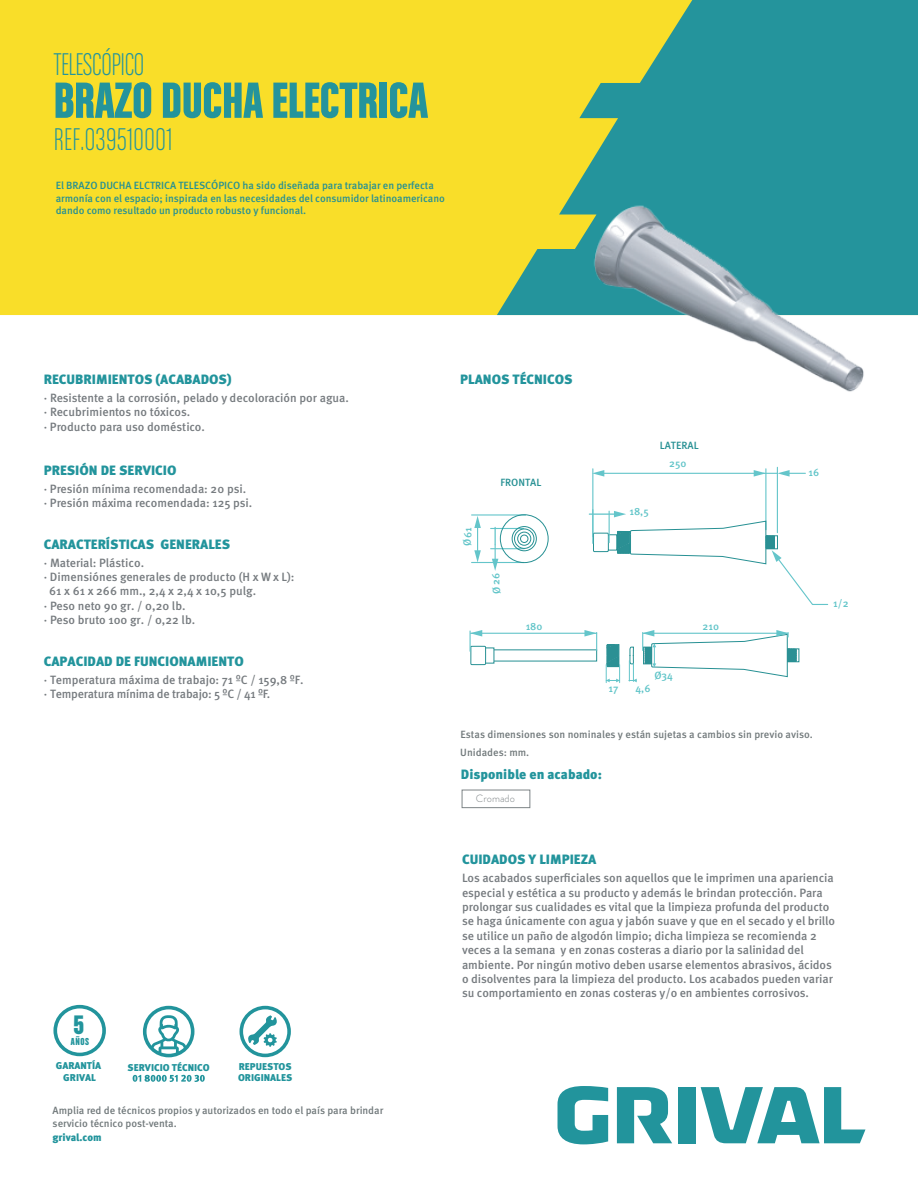
<style>
.page{position:relative;width:918px;height:1187px;background:#fff}
.page>*{position:absolute;margin:0;border:0;box-sizing:border-box;transform-origin:0 0}
.t1{font:54px "Chalet Comprime Hong Kong Sixty";color:#24949c}
.t2{font:33.45px "Chalet Comprime Milan Eighty";color:#24949c}
.t3{font:28.5px "Chalet Comprime Hong Kong Sixty";color:#22949c}
.t4{font:900 13.5px "Meta Pro";color:#22949c}
.t5{font:500 12px/14.4px "Meta Pro";letter-spacing:-.01em;color:#767b7f}
.t6{font:10.8px "Chalet Comprime Hong Kong Sixty";color:#22949c}
.t7{font:500 10.5px/12.6px "Meta Pro";letter-spacing:-.005em;color:#269093}
.t8{font:500 10.5px/13.5px "Meta Pro";color:#71797b}
.t9{font:500 10.5px "Meta Pro";color:#60c4c8}
.t10{font:900 10.5px "Meta Pro";letter-spacing:-.01em;color:#22949c}
.t11{font:300 10.5px "Brandon Grotesque";color:#7e8486}
.t12{font:900 9.9px/12.3px "Meta Pro";color:#22949c;text-align:center}
</style>
<div class="page">
<div style="left:0;top:0;width:918px;height:315px;background:#f9de29"></div>
<svg style="left:497px;top:0;width:421px;height:315px;fill:#24949c"></svg>
<hr style="left:592px;top:469px;width:1px;height:67px;background:#64c5ca">
<hr style="left:765px;top:469px;width:1px;height:60px;background:#64c5ca">
<hr style="left:602px;top:472px;width:154px;height:2px;background:#64c5ca">
<svg style="left:592px;top:470px;width:12px;height:6px"></svg>
<hr style="left:777px;top:473px;width:1px;height:59px;background:#64c5ca">
<hr style="left:472px;top:514px;width:54px;height:1px;background:#64c5ca">
<hr style="left:472px;top:562px;width:52px;height:1px;background:#64c5ca">
<svg style="left:474px;top:516px;width:7px;height:46px"></svg>
<hr style="left:491px;top:528px;width:33px;height:1px;background:#64c5ca">
<hr style="left:491px;top:548px;width:33px;height:1px;background:#64c5ca">
<svg style="left:492px;top:527px;width:6px;height:44px"></svg>
<svg style="left:754px;top:467px;width:51px;height:9px"></svg>
<svg style="left:617px;top:1087px;width:55px;height:56px"></svg>
<div style="left:678px;top:1086px;width:17px;height:57px;background:#22949c"></div>
<svg style="left:558px;top:1086px;width:50px;height:58px"></svg>
<svg style="left:701px;top:1087px;width:164px;height:56px"></svg>
<img style="left:587px;top:193px;width:283px;height:199px">
<svg style="left:53px;top:1004px;width:53px;height:52px"></svg>
<svg style="left:133px;top:1074px;width:72px;height:7px"></svg>
<svg style="left:143px;top:1005px;width:51px;height:52px"></svg>
<svg style="left:240px;top:1005px;width:51px;height:52px"></svg>
<div style="left:520px;top:535px;width:8px;height:7px;border:1px solid #269093;border-radius:50%"></div>
<div style="left:517px;top:532px;width:14px;height:13px;border:1px solid #269093;border-radius:50%"></div>
<div style="left:514px;top:528px;width:20px;height:20px;border:1px solid #269093;border-radius:50%"></div>
<div style="left:512px;top:526px;width:25px;height:25px;border:1px solid #269093;border-radius:50%"></div>
<div style="left:500px;top:514px;width:48px;height:49px;border:1px solid #269093;border-radius:50%"></div>
<hr style="left:471px;top:632px;width:126px;height:1px;background:#64c5ca">
<svg style="left:470px;top:630px;width:16px;height:35px"></svg>
<svg style="left:584px;top:511px;width:245px;height:171px"></svg>
<h2 class="t2" style="left:54px;top:46px;width:92px">TELESCÓPICO</h2>
<h1 class="t1" style="left:54px;top:69px;width:376px">BRAZO DUCHA ELECTRICA</h1>
<h2 class="t2" style="left:54px;top:121px;width:120px">REF.O39510001</h2>
<p class="t7" style="left:56px;top:178px;width:391px">El BRAZO DUCHA ELCTRICA TELESCÓPICO ha sido diseñada para trabajar en perfecta armonía con el espacio; inspirada en las necesidades del consumidor latinoamericano dando como resultado un producto robusto y funcional.</p>
<p class="t4" style="left:44px;top:368px;width:189px">RECUBRIMIENTOS (ACABADOS)</p>
<p class="t5" style="left:44px;top:390px;width:307px">· Resistente a la corrosión, pelado y decoloración por agua. · Recubrimientos no tóxicos.<br>· Producto para uso doméstico.</p>
<p class="t4" style="left:44px;top:459px;width:134px">PRESIÓN DE SERVICIO</p>
<p class="t5" style="left:44px;top:481px;width:210px">· Presión mínima recomendada: 20 psi. · Presión máxima recomendada: 125 psi.</p>
<p class="t4" style="left:44px;top:533px;width:188px">CARACTERÍSTICAS GENERALES</p>
<p class="t5" style="left:44px;top:554px;width:102px">· Material: Plástico.</p>
<p class="t5" style="left:44px;top:569px;width:252px">· Dimensiónes generales de producto (H x W x L):</p>
<p class="t5" style="left:49px;top:583px;width:209px">61 x 61 x 266 mm., 2,4 x 2,4 x 10,5 pulg.</p>
<p class="t5" style="left:44px;top:597px;width:143px">· Peso neto 90 gr. / 0,20 lb.</p>
<p class="t5" style="left:44px;top:612px;width:153px">· Peso bruto 100 gr. / 0,22 lb.</p>
<p class="t4" style="left:44px;top:650px;width:202px">CAPACIDAD DE FUNCIONAMIENTO</p>
<p class="t5" style="left:44px;top:671px;width:261px">· Temperatura máxima de trabajo: 71 ºC / 159,8 ºF. · Temperatura mínima de trabajo: 5 ºC / 41 ºF.</p>
<h3 class="t3" style="left:74px;top:1007px;width:12px">5</h3>
<p class="t6" style="left:71px;top:1035px;width:20px">AÑOS</p>
<p class="t12" style="left:56px;top:1058px;width:47px">GARANTÍA<br>GRIVAL</p>
<p class="t12" style="left:128px;top:1060px;width:84px">SERVICIO TÉCNICO</p>
<p class="t12" style="left:238px;top:1060px;width:56px;line-height:10.8px;text-align:left">REPUESTOS<br>ORIGINALES</p>
<p class="t8" style="left:53px;top:1102px;width:332px">Amplia red de técnicos propios y autorizados en todo el país para brindar servicio técnico post-venta.</p>
<p class="t10" style="left:53px;top:1128px;width:50px">grival.com</p>
<p class="t4" style="left:460px;top:368px;width:114px">PLANOS TÉCNICOS</p>
<p class="t9" style="left:460px;top:546px;width:20px;rotate:-90deg">Ø61</p>
<p class="t7" style="left:660px;top:438px;width:40px">LATERAL</p>
<p class="t7" style="left:500px;top:475px;width:42px">FRONTAL</p>
<p class="t9" style="left:488px;top:593px;width:22px;rotate:-90deg">Ø26</p>
<p class="t9" style="left:629px;top:503px;width:21px">18,5</p>
<p class="t9" style="left:669px;top:455px;width:19px">250</p>
<p class="t9" style="left:526px;top:618px;width:18px">180</p>
<p class="t9" style="left:703px;top:618px;width:18px">210</p>
<p class="t9" style="left:808px;top:464px;width:12px">16</p>
<p class="t9" style="left:833px;top:595px;width:17px">1/2</p>
<p class="t9" style="left:654px;top:666px;width:20px">Ø34</p>
<p class="t9" style="left:608px;top:680px;width:11px">17</p>
<p class="t9" style="left:636px;top:680px;width:16px">4,6</p>
<p class="t8" style="left:460px;top:724px;width:354px;line-height:18px">Estas dimensiones son nominales y están sujetas a cambios sin previo aviso.<br>Unidades: mm.</p>
<p class="t4" style="left:461px;top:763px;width:142px">Disponible en acabado:</p>
<p class="t11" style="left:476px;top:791px;width:40px">Cromado</p>
<p class="t4" style="left:462px;top:848px;width:136px">CUIDADOS Y LIMPIEZA</p>
<p class="t5" style="left:462px;top:870px;width:375px">Los acabados superficiales son aquellos que le imprimen una apariencia especial y estética a su producto y además le brindan protección. Para prolongar sus cualidades es vital que la limpieza profunda del producto se haga únicamente con agua y jabón suave y que en el secado y el brillo se utilice un paño de algodón limpio; dicha limpieza se recomienda 2 veces a la semana y en zonas costeras a diario por la salinidad del ambiente. Por ningún motivo deben usarse elementos abrasivos, ácidos o disolventes para la limpieza del producto. Los acabados pueden variar su comportamiento en zonas costeras y/o en ambientes corrosivos.</p>
</div>
